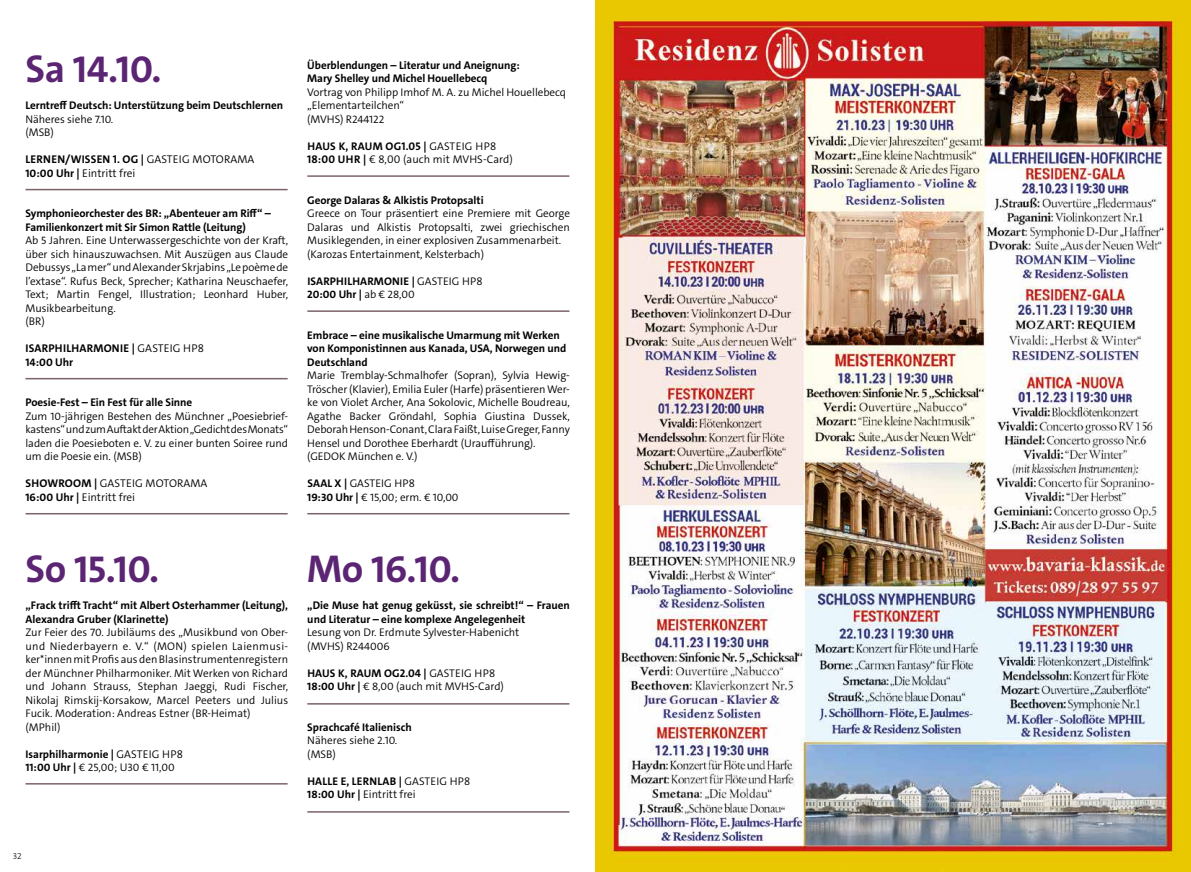
<style>
.page{position:relative;width:1191px;height:872px;background:#fff}
.page>*{position:absolute;margin:0;border:0;box-sizing:border-box;transform-origin:0 0}
.t1{font:700 39px "The Sans C5";letter-spacing:-.01em;color:#5b2574}
.t2{font:700 11.25px/13.5px "The Sans C5";letter-spacing:.02em;color:#000}
.t3{font:300 11.25px/13.5px "The Sans C5";color:#000}
.t4{font:300 11.1px/13.5px "The Sans C5";letter-spacing:-.005em;color:#000}
.t5{font:700 11.1px/13.5px "The Sans C5";letter-spacing:-.005em;color:#000}
.t6{font:700 11.1px/13.5px "The Sans C5";letter-spacing:.02em;color:#000}
.t7{font:700 11.1px/13.5px "The Sans C5";letter-spacing:.015em;color:#000}
.t8{font:300 9px "The Sans C5";color:#000}
.s1{font-weight:300}
.s2{font-weight:700}
.s3{font-size:11.25px}
.s4{font-weight:300;font-size:11.25px}
</style>
<div class="page">
<hr style="left:26px;top:189px;width:262px;height:1px;background:#7c6368">
<hr style="left:26px;top:378px;width:262px;height:1px;background:#7c6368">
<hr style="left:26px;top:513px;width:262px;height:1px;background:#7c6368">
<hr style="left:26px;top:783px;width:262px;height:1px;background:#7c6368">
<hr style="left:307px;top:175px;width:262px;height:2px;background:#7c6368">
<hr style="left:307px;top:310px;width:262px;height:2px;background:#7c6368">
<hr style="left:307px;top:513px;width:262px;height:1px;background:#7c6368">
<hr style="left:307px;top:703px;width:262px;height:1px;background:#7c6368">
<hr style="left:307px;top:811px;width:262px;height:1px;background:#7c6368">
<img style="left:595px;top:0;width:596px;height:872px">
<h1 class="t1" style="left:26px;top:44px;width:138px">Sa 14.10.</h1>
<p class="t5" style="left:26px;top:99px;width:259px">Lerntreff Deutsch: Unterstützung beim Deutschlernen</p>
<p class="t4" style="left:26px;top:112px;width:89px">Näheres siehe 7.10. (MSB)</p>
<p class="t2" style="left:26px;top:153px;width:230px">LERNEN/WISSEN 1. OG | <span class="s1">GASTEIG MOTORAMA<br></span>10:00 Uhr | <span class="s1">Eintritt frei</span></p>
<p class="t5" style="left:26px;top:207px;width:247px">Symphonieorchester des BR: „Abenteuer am Riff“ –<br>Familienkonzert mit Sir Simon Rattle (Leitung)</p>
<p class="t4" style="left:26px;top:234px;width:264px">Ab 5 Jahren. Eine Unterwassergeschichte von der Kraft, über sich hinauszuwachsen. Mit Auszügen aus Claude Debussys „La mer“ und Alexander Skrjabins „Le poème de l’extase“. Rufus Beck, Sprecher; Katharina Neuschaefer, Text; Martin Fengel, Illustration; Leonhard Huber, Musikbearbeitung.<br>(BR)</p>
<p class="t2" style="left:26px;top:342px;width:180px">ISARPHILHARMONIE | <span class="s1">GASTEIG HP8<br></span>14:00 Uhr</p>
<p class="t5" style="left:26px;top:396px;width:168px">Poesie-Fest – Ein Fest für alle Sinne</p>
<p class="t4" style="left:26px;top:409px;width:264px;text-align:justify">Zum 10-jährigen Bestehen des Münchner „Poesiebrief&shy;kastens“ und zum Auftakt der Aktion „Gedicht des Monats“ laden die Poesieboten e. V. zu einer bunten Soiree rund um die Poesie ein. (MSB)</p>
<p class="t3" style="left:26px;top:477px;width:183px"><span class="s2">SHOWROOM |</span> GASTEIG MOTORAMA<br><span class="s2">16:00 Uhr |</span> Eintritt frei</p>
<p class="t5" style="left:307px;top:58px;width:214px">Überblendungen – Literatur und Aneignung:<br>Mary Shelley und Michel Houellebecq</p>
<p class="t4" style="left:307px;top:85px;width:260px">Vortrag von Philipp Imhof M. A. zu Michel Houellebecq „Elementarteilchen“<br>(MVHS) R244122</p>
<p class="t4" style="left:307px;top:139px;width:207px"><span class="s2">HAUS K, RAUM OG1.05 |</span> GASTEIG HP8<br><span class="s2">18:00 UHR |</span> € 8,00 (auch mit MVHS-Card)</p>
<p class="t5" style="left:307px;top:193px;width:178px">George Dalaras &amp; Alkistis Protopsalti</p>
<p class="t4" style="left:307px;top:207px;width:264px">Greece on Tour präsentiert eine Premiere mit George Dalaras und Alkistis Protopsalti, zwei griechischen Musiklegenden, in einer explosiven Zusammenarbeit. (Karozas Entertainment, Kelsterbach)</p>
<p class="t7" style="left:307px;top:274px;width:177px">ISARPHILHARMONIE | <span class="s1">GASTEIG HP8<br></span>20:00 Uhr | <span class="s1">ab € 28,00</span></p>
<p class="t5" style="left:307px;top:328px;width:260px">Embrace – eine musikalische Umarmung mit Werken von Komponistinnen aus Kanada, USA, Norwegen und<br>Deutschland</p>
<p class="t4" style="left:307px;top:369px;width:264px">Marie Tremblay-Schmalhofer (Sopran), Sylvia Hewig-Tröscher (Klavier), Emilia Euler (Harfe) präsentieren Wer&shy;ke von Violet Archer, Ana Sokolovic, Michelle Boudreau, Agathe Backer Gröndahl, Sophia Giustina Dussek, Deborah Henson-Conant, Clara Faißt, Luise Greger, Fanny Hensel und Dorothee Eberhardt (Uraufführung). (GEDOK München e. V.)</p>
<p class="t4" style="left:307px;top:477px;width:153px"><span class="s2">SAAL X |</span> GASTEIG HP8<br><span class="s2">19:30 Uhr |</span> € 15,00; erm. € 10,00</p>
<h1 class="t1" style="left:26px;top:544px;width:135px">So 15.10.</h1>
<p class="t5" style="left:26px;top:598px;width:264px">„Frack trifft Tracht“ mit Albert Osterhammer (Leitung),<br>Alexandra Gruber (Klarinette)</p>
<p class="t4" style="left:26px;top:625px;width:264px">Zur Feier des 70. Jubiläums des „Musikbund von Ober&shy;und Niederbayern e. V.“ (MON) spielen Laienmusi&shy;ker*innen mit Profis aus den Blasinstrumentenregistern der Münchner Philharmoniker. Mit Werken von Richard und Johann Strauss, Stephan Jaeggi, Rudi Fischer, Nikolaj Rimskij-Korsakow, Marcel Peeters und Julius Fucik. Moderation: Andreas Estner (BR-Heimat) (MPhil)</p>
<p class="t5" style="left:26px;top:747px;width:159px">Isarphilharmonie <span class="s3">|</span> <span class="s4">GASTEIG HP8<br></span>11:00 Uhr | <span class="s1">€ 25,00; U30 € 11,00</span></p>
<h1 class="t1" style="left:307px;top:544px;width:154px">Mo 16.10.</h1>
<p class="t5" style="left:307px;top:598px;width:264px">„Die Muse hat genug geküsst, sie schreibt!“ – Frauen und Literatur – eine komplexe Angelegenheit</p>
<p class="t4" style="left:307px;top:625px;width:213px">Lesung von Dr. Erdmute Sylvester-Habenicht (MVHS) R244006</p>
<p class="t4" style="left:307px;top:666px;width:198px"><span class="s2">HAUS K, RAUM OG2.04 |</span> GASTEIG HP8<br><span class="s2">18:00 Uhr |</span> € 8,00 (auch mit MVHS-Card)</p>
<p class="t5" style="left:307px;top:720px;width:106px">Sprachcafé Italienisch</p>
<p class="t4" style="left:307px;top:733px;width:92px">Näheres siehe 2.10. (MSB)</p>
<p class="t6" style="left:307px;top:774px;width:164px">HALLE E, LERNLAB | <span class="s1">GASTEIG HP8<br></span>18:00 Uhr | <span class="s1">Eintritt frei</span></p>
<p class="t8" style="left:13px;top:850px;width:10px">32</p>
</div>
